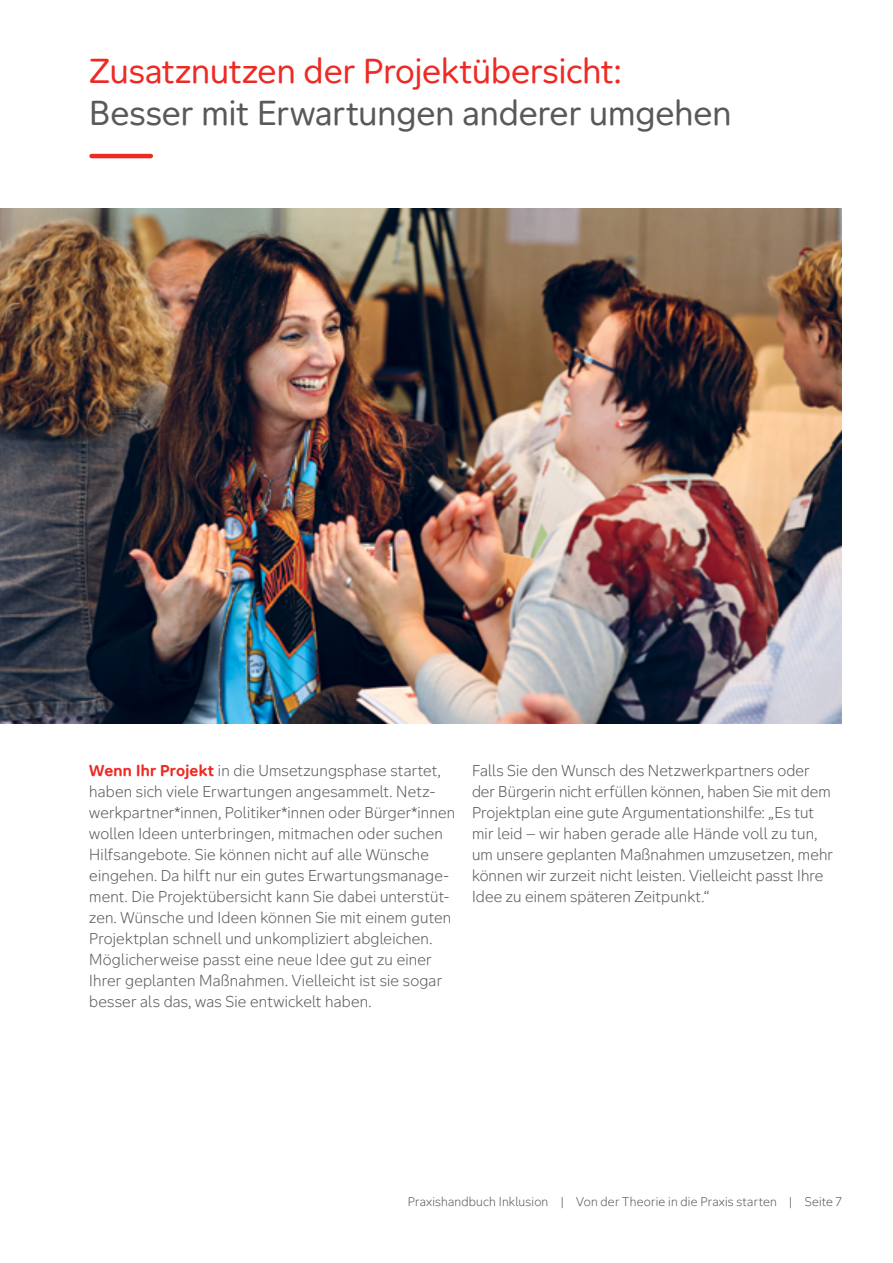
<style>
.page{position:relative;width:893px;height:1263px;background:#fff}
.page>*{position:absolute;margin:0;border:0;box-sizing:border-box;transform-origin:0 0}
.t1{font:33px/42px "Aktion Mensch";color:#58595b}
.t2{font:300 15px/21px "Aktion Mensch";letter-spacing:.01em;color:#58595b}
.t3{font:300 12px "Aktion Mensch";color:#58595b}
.s1{color:#ee2a24}
.s2{font-weight:700;color:#ee2a24}
</style>
<div class="page">
<hr style="left:92px;top:154px;width:59px;height:4px;background:#ee2a24">
<img style="left:0;top:209px;width:842px;height:514px">
<h2 class="t1" style="left:89px;top:48px;width:644px"><span class="s1">Zusatznutzen der Projektübersicht:<br></span>Besser mit Erwartungen anderer umgehen</h2>
<p class="t2" style="left:89px;top:760px;width:367px"><span class="s2">Wenn Ihr Projekt</span> in die Umsetzungsphase startet, haben sich viele Erwartungen angesammelt. Netz&shy;werkpartner*innen, Politiker*innen oder Bürger*innen wollen Ideen unterbringen, mitmachen oder suchen Hilfsangebote. Sie können nicht auf alle Wünsche eingehen. Da hilft nur ein gutes Erwartungsmanage&shy;ment. Die Projektübersicht kann Sie dabei unterstüt&shy;zen. Wünsche und Ideen können Sie mit einem guten Projektplan schnell und unkompliziert abgleichen.<br>Möglicherweise passt eine neue Idee gut zu einer Ihrer geplanten Maßnahmen. Vielleicht ist sie sogar besser als das, was Sie entwickelt haben.</p>
<p class="t2" style="left:472px;top:760px;width:363px">Falls Sie den Wunsch des Netzwerkpartners oder der Bürgerin nicht erfüllen können, haben Sie mit dem Projektplan eine gute Argumentationshilfe: „Es tut mir leid – wir haben gerade alle Hände voll zu tun, um unsere geplanten Maßnahmen umzusetzen, mehr können wir zurzeit nicht leisten. Vielleicht passt Ihre Idee zu einem späteren Zeitpunkt.“</p>
<p class="t3" style="left:408px;top:1194px;width:436px">Praxishandbuch Inklusion | Von der Theorie in die Praxis starten | Seite 7</p>
</div>
